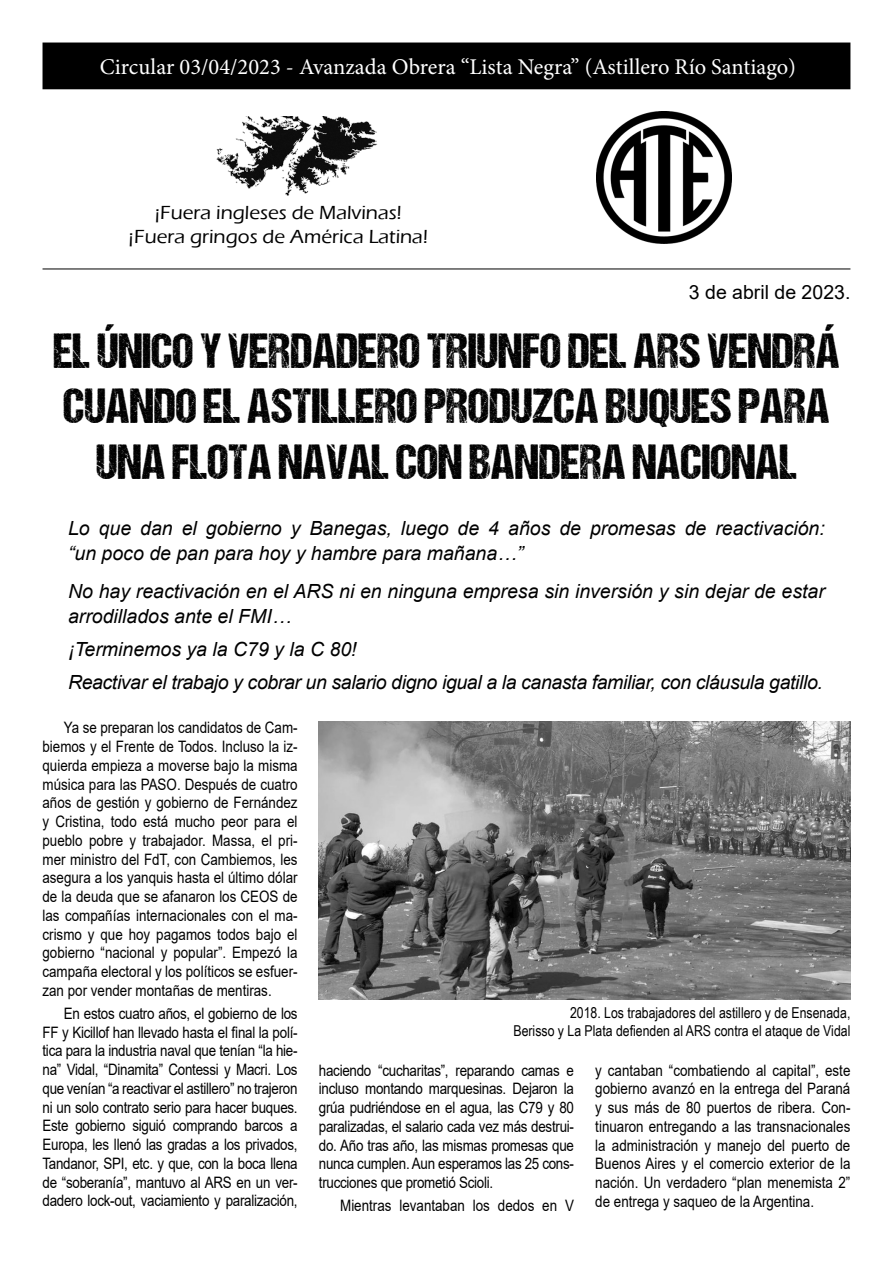
<style>
.page{position:relative;width:893px;height:1263px;background:#fff}
.page>*{position:absolute;margin:0;border:0;box-sizing:border-box;transform-origin:0 0}
.t1{font:49.5px/55.5px "DCC Ash";color:#000;text-align:center}
.t2{font:22.5px "Minion Pro";color:#fff}
.t3{font:italic 19.5px/25.5px "Arial";color:#000}
.t4{font:italic 19.5px "Arial";letter-spacing:-.02em;color:#000}
.t5{font:500 19.5px "Eras ITC";color:#000}
.t6{font:19.5px "Arial";color:#000}
.t7{font:15.75px/18.8px "Arial";color:#000;text-align:justify;scale:.85 1}
.t8{font:15px/18px "Arial Narrow";color:#000;text-align:right}
</style>
<div class="page">
<hr style="left:43px;top:269px;width:807px;height:1px;background:#000">
<img style="left:319px;top:722px;width:531px;height:277px">
<img style="left:597px;top:111px;width:134px;height:133px">
<img style="left:216px;top:116px;width:162px;height:80px">
<div style="left:43px;top:43px;width:807px;height:46px;background:#000"></div>
<p class="t2" style="left:100px;top:52px;width:698px">Circular 03/04/2023 - Avanzada Obrera “Lista Negra” (Astillero Río Santiago)</p>
<p class="t5" style="left:155px;top:202px;width:249px">¡Fuera ingleses de Malvinas!</p>
<p class="t5" style="left:129px;top:225px;width:301px">¡Fuera gringos de América Latina!</p>
<p class="t6" style="left:689px;top:279px;width:163px">3 de abril de 2023.</p>
<p class="t1" style="left:53px;top:322px;width:787px">EL ÚNICO Y VERDADERO TRIUNFO DEL ARS VENDRÁ<br>CUANDO EL ASTILLERO PRODUZCA BUQUES PARA<br>UNA FLOTA NAVAL CON BANDERA NACIONAL</p>
<p class="t3" style="left:68px;top:515px;width:758px">Lo que dan el gobierno y Banegas, luego de 4 años de promesas de reactivación: “un poco de pan para hoy y hambre para mañana…”</p>
<p class="t3" style="left:68px;top:578px;width:758px">No hay reactivación en el ARS ni en ninguna empresa sin inversión y sin dejar de estar arrodillados ante el FMI…</p>
<p class="t3" style="left:68px;top:637px;width:290px">¡Terminemos ya la C79 y la C 80!</p>
<p class="t4" style="left:68px;top:670px;width:756px">Reactivar el trabajo y cobrar un salario digno igual a la canasta familiar, con cláusula gatillo.</p>
<p class="t7" style="left:43px;top:718px;width:302px;text-indent:21px">Ya se preparan los candidatos de Cam&shy;biemos y el Frente de Todos. Incluso la iz&shy;quierda empieza a moverse bajo la misma música para las PASO. Después de cuatro años de gestión y gobierno de Fernández y Cristina, todo está mucho peor para el pueblo pobre y trabajador. Massa, el pri&shy;mer ministro del FdT, con Cambiemos, les asegura a los yanquis hasta el último dólar de la deuda que se afanaron los CEOS de las compañías internacionales con el ma&shy;crismo y que hoy pagamos todos bajo el gobierno “nacional y popular”. Empezó la campaña electoral y los políticos se esfuer&shy;zan por vender montañas de mentiras.</p>
<p class="t7" style="left:43px;top:1004px;width:302px;text-indent:21px">En estos cuatro años, el gobierno de los FF y Kicillof han llevado hasta el final la polí&shy;tica para la industria naval que tenían “la hie&shy;na” Vidal, “Dinamita” Contessi y Macri. Los que venían “a reactivar el astillero” no trajeron ni un solo contrato serio para hacer buques.<br>Este gobierno siguió comprando barcos a Europa, les llenó las gradas a los privados, Tandanor, SPI, etc. y que, con la boca llena de “soberanía”, mantuvo al ARS en un ver&shy;dadero lock-out, vaciamiento y paralización,</p>
<p class="t8" style="left:513px;top:1003px;width:338px">2018. Los trabajadores del astillero y de Ensenada,<br>Berisso y La Plata defienden al ARS contra el ataque de Vidal</p>
<p class="t7" style="left:319px;top:1061px;width:302px">haciendo “cucharitas”, reparando camas e incluso montando marquesinas. Dejaron la grúa pudriéndose en el agua, las C79 y 80 paralizadas, el salario cada vez más destrui&shy;do. Año tras año, las mismas promesas que nunca cumplen. Aun esperamos las 25 cons&shy;trucciones que prometió Scioli.</p>
<p class="t7" style="left:340px;top:1196px;width:277px">Mientras levantaban los dedos en V</p>
<p class="t7" style="left:595px;top:1061px;width:302px">y cantaban “combatiendo al capital”, este gobierno avanzó en la entrega del Paraná y sus más de 80 puertos de ribera. Con&shy;tinuaron entregando a las transnacionales la administración y manejo del puerto de Buenos Aires y el comercio exterior de la nación. Un verdadero “plan menemista 2” de entrega y saqueo de la Argentina.</p>
</div>
